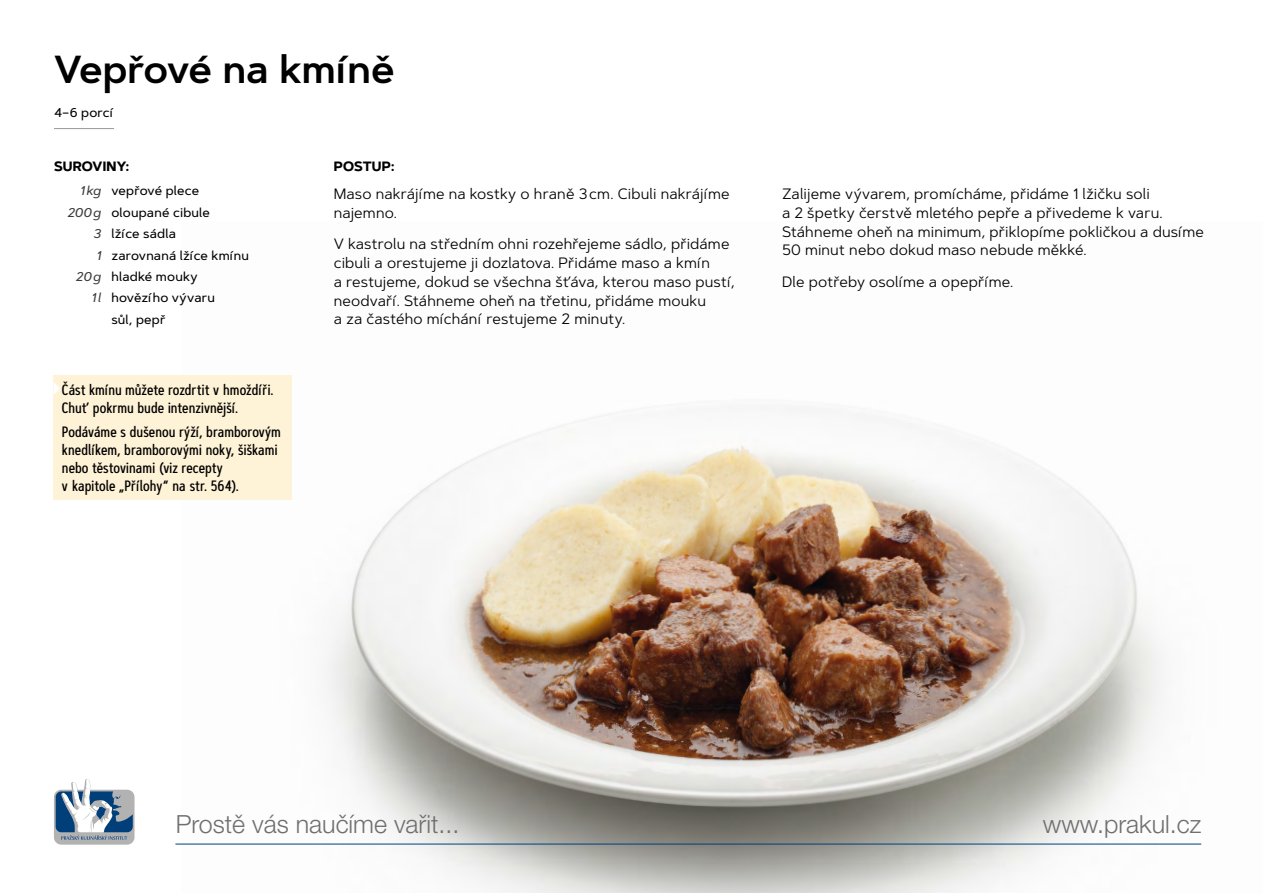
<style>
.page{position:relative;width:1263px;height:893px;background:#fff}
.page>*{position:absolute;margin:0;border:0;box-sizing:border-box;transform-origin:0 0}
.t1{font:600 39px "Artegra Sans";letter-spacing:-.005em;color:#000}
.t2{font:300 25.05px "Helvetica Neue LT Pro";color:#706f6f}
.t3{font:15px/18.8px "Artegra Sans";letter-spacing:.01em;color:#000}
.t4{font:500 15px/18px "Artegra Sans Condensed";color:#000}
.t5{font:700 13.5px "Artegra Sans";letter-spacing:.01em;color:#000}
.t6{font:500 12.75px "Artegra Sans";letter-spacing:.015em;color:#000}
.s1{font-style:italic;color:#3c3c3b}
</style>
<div class="page">
<img style="left:181px;top:404px;width:1021px;height:489px">
<hr style="left:54px;top:128px;width:60px;height:1px;background:#9d9d9c">
<svg style="left:54px;top:779px;width:81px;height:66px"></svg>
<hr style="left:176px;top:844px;width:1025px;height:1px;background:#003f7a">
<div style="left:53px;top:375px;width:239px;height:125px;background:#fff3d7"></div>
<svg style="left:53px;top:382px;width:7px;height:13px"></svg>
<h1 class="t1" style="left:54px;top:41px;width:342px">Vepřové na kmíně</h1>
<p class="t6" style="left:54px;top:103px;width:62px">4–6 porcí</p>
<p class="t5" style="left:54px;top:156px;width:77px">SUROVINY:</p>
<p class="t6" style="left:80px;top:182px;width:120px"><span class="s1">1kg</span> vepřové plece</p>
<p class="t6" style="left:67px;top:203px;width:144px"><span class="s1">200g</span> oloupané cibule</p>
<p class="t6" style="left:93px;top:225px;width:84px"><span class="s1">3</span> lžíce sádla</p>
<p class="t6" style="left:96px;top:246px;width:154px"><span class="s1">1</span> zarovnaná lžíce kmínu</p>
<p class="t6" style="left:76px;top:268px;width:124px"><span class="s1">20g</span> hladké mouky</p>
<p class="t6" style="left:92px;top:289px;width:125px"><span class="s1">1l</span> hovězího vývaru</p>
<p class="t6" style="left:111px;top:310px;width:56px">sůl, pepř</p>
<p class="t4" style="left:62px;top:380px;width:213px">Část kmínu můžete rozdrtit v hmoždíři.<br>Chuť pokrmu bude intenzivnější.</p>
<p class="t4" style="left:62px;top:423px;width:221px">Podáváme s dušenou rýží, bramborovým knedlíkem, bramborovými noky, šiškami nebo těstovinami (viz recepty<br>v kapitole „Přílohy“ na str. 564).</p>
<p class="t5" style="left:334px;top:156px;width:62px">POSTUP:</p>
<p class="t3" style="left:334px;top:184px;width:397px">Maso nakrájíme na kostky o hraně 3cm. Cibuli nakrájíme najemno.</p>
<p class="t3" style="left:334px;top:234px;width:403px">V kastrolu na středním ohni rozehřejeme sádlo, přidáme cibuli a orestujeme ji dozlatova. Přidáme maso a kmín<br>a restujeme, dokud se všechna šťáva, kterou maso pustí, neodvaří. Stáhneme oheň na třetinu, přidáme mouku<br>a za častého míchání restujeme 2 minuty.</p>
<p class="t3" style="left:782px;top:184px;width:423px">Zalijeme vývarem, promícháme, přidáme 1 lžičku soli<br>a 2 špetky čerstvě mletého pepře a přivedeme k varu.<br>Stáhneme oheň na minimum, přiklopíme pokličkou a dusíme 50 minut nebo dokud maso nebude měkké.</p>
<p class="t3" style="left:782px;top:272px;width:233px">Dle potřeby osolíme a opepříme.</p>
<h2 class="t2" style="left:176px;top:809px;width:285px">Prostě vás naučíme vařit...</h2>
<h2 class="t2" style="left:1043px;top:809px;width:160px">www.prakul.cz</h2>
</div>
